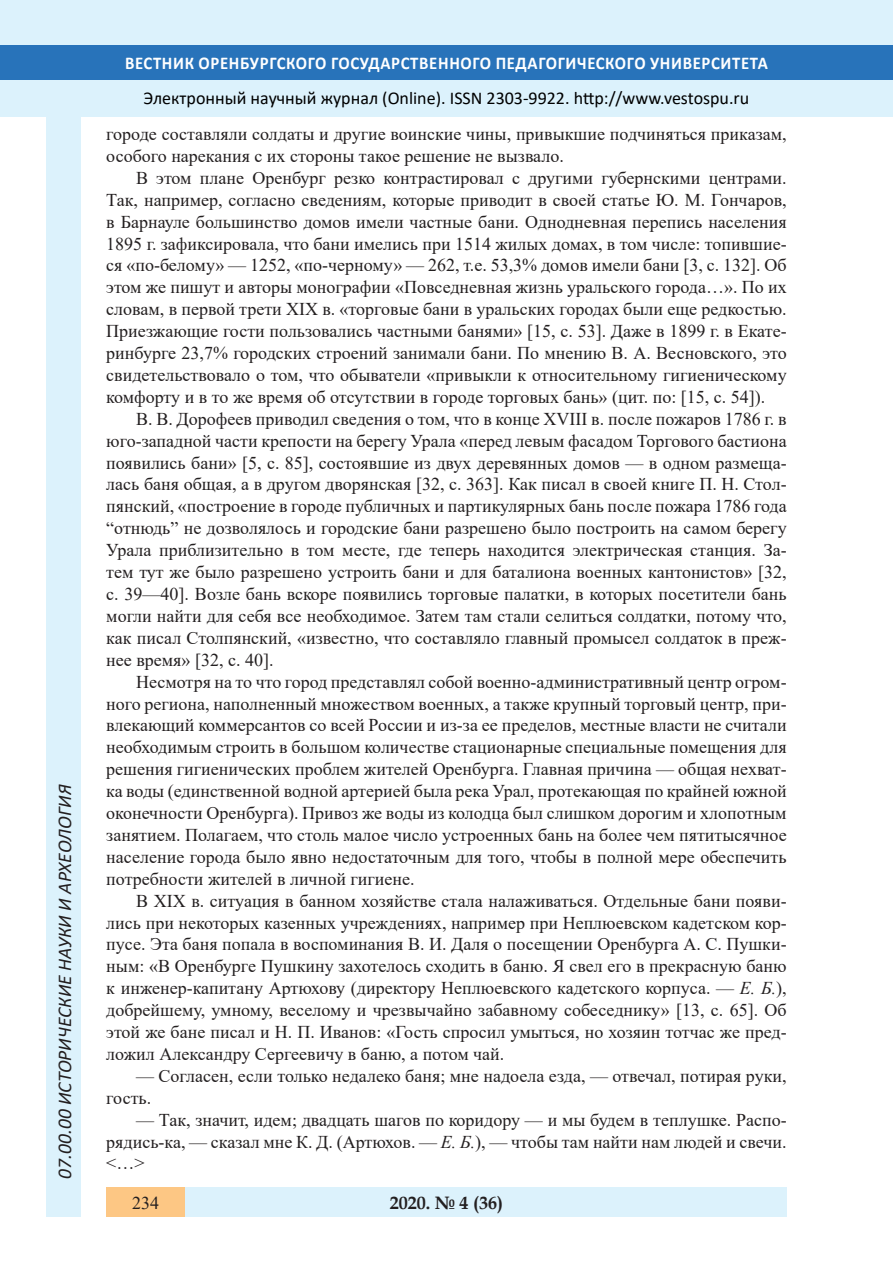
<style>
.page{position:relative;width:893px;height:1263px;background:#fff}
.page>*{position:absolute;margin:0;border:0;box-sizing:border-box;transform-origin:0 0}
.t1{font:italic 19.5px "Calibri";color:#231f20}
.Стиль2{font:18px/21.9px "Times New Roman";color:#231f20;text-align:justify}
.t2{font:18px "Calibri";color:#000}
.t3{font:700 18px "Calibri";letter-spacing:.04em;color:#fff;scale:.93 1}
.t4{font:700 18px "Book Antiqua";color:#231f20}
.s1{font-style:italic}
</style>
<div class="page">
<div style="left:0;top:0;width:893px;height:116px;background:#dcf2fc"></div>
<div style="left:0;top:45px;width:893px;height:34px;background:#2873ba"></div>
<div style="left:106px;top:1188px;width:681px;height:29px;background:#dcf2fc"></div>
<div style="left:106px;top:1188px;width:79px;height:29px;background:#fdc784"></div>
<div style="left:47px;top:116px;width:34px;height:1101px;background:#dcf2fc"></div>
<p class="t1" style="left:51px;top:1179px;width:395px;rotate:-90deg">07.00.00 ИСТОРИЧЕСКИЕ НАУКИ И АРХЕОЛОГИЯ</p>
<p class="t1" style="left:51px;top:1105px;width:206px;rotate:-90deg">БИОЛОГИЧЕСКИЕ НАУКИ</p>
<p class="t1" style="left:51px;top:1169px;width:11px;rotate:-90deg">3</p>
<p class="t3" style="left:125px;top:50px;width:693px">ВЕСТНИК ОРЕНБУРГСКОГО ГОСУДАРСТВЕННОГО ПЕДАГОГИЧЕСКОГО УНИВЕРСИТЕТА</p>
<p class="t2" style="left:144px;top:85px;width:607px">Электронный научный журнал (Online). ISSN 2303-9922. http://www.vestospu.ru</p>
<p class="t2" style="left:583px;top:85px;width:13px">t</p>
<p class="t2" style="left:583px;top:85px;width:13px">t</p>
<p class="Стиль2" style="left:106px;top:122px;width:682px">городе составляли солдаты и другие воинские чины, привыкшие подчиняться приказам, особого нарекания с их стороны такое решение не вызвало.</p>
<p class="Стиль2" style="left:106px;top:166px;width:682px;text-indent:30px">В этом плане Оренбург резко контрастировал с другими губернскими центрами.<br>Так, например, согласно сведениям, которые приводит в своей статье Ю. М. Гончаров, в Барнауле большинство домов имели частные бани. Однодневная перепись населения 1895 г. зафиксировала, что бани имелись при 1514 жилых домах, в том числе: топившие&shy;ся «по-белому» — 1252, «по-черному» — 262, т.е. 53,3% домов имели бани [3, с. 132]. Об этом же пишут и авторы монографии «Повседневная жизнь уральского города…». По их словам, в первой трети XIX в. «торговые бани в уральских городах были еще редкостью.<br>Приезжающие гости пользовались частными банями» [15, с. 53]. Даже в 1899 г. в Екате&shy;ринбурге 23,7% городских строений занимали бани. По мнению В. А. Весновского, это свидетельствовало о том, что обыватели «привыкли к относительному гигиеническому комфорту и в то же время об отсутствии в городе торговых бань» (цит. по: [15, с. 54]).</p>
<p class="Стиль2" style="left:106px;top:407px;width:682px;text-indent:30px">В. В. Дорофеев приводил сведения о том, что в конце XVIII в. после пожаров 1786 г. в юго-западной части крепости на берегу Урала «перед левым фасадом Торгового бастиона появились бани» [5, с. 85], состоявшие из двух деревянных домов — в одном размеща&shy;лась баня общая, а в другом дворянская [32, с. 363]. Как писал в своей книге П. Н. Стол&shy;пянский, «построение в городе публичных и партикулярных бань после пожара 1786 года “отнюдь” не дозволялось и городские бани разрешено было построить на самом берегу Урала приблизительно в том месте, где теперь находится электрическая станция. За&shy;тем тут же было разрешено устроить бани и для баталиона военных кантонистов» [32, с. 39—40]. Возле бань вскоре появились торговые палатки, в которых посетители бань могли найти для себя все необходимое. Затем там стали селиться солдатки, потому что, как писал Столпянский, «известно, что составляло главный промысел солдаток в преж&shy;нее время» [32, с. 40].</p>
<p class="Стиль2" style="left:106px;top:670px;width:682px;text-indent:30px">Несмотря на то что город представлял собой военно-административный центр огром&shy;ного региона, наполненный множеством военных, а также крупный торговый центр, при&shy;влекающий коммерсантов со всей России и из-за ее пределов, местные власти не считали необходимым строить в большом количестве стационарные специальные помещения для решения гигиенических проблем жителей Оренбурга. Главная причина — общая нехват&shy;ка воды (единственной водной артерией была река Урал, протекающая по крайней южной оконечности Оренбурга). Привоз же воды из колодца был слишком дорогим и хлопотным занятием. Полагаем, что столь малое число устроенных бань на более чем пятитысячное население города было явно недостаточным для того, чтобы в полной мере обеспечить потребности жителей в личной гигиене.</p>
<p class="Стиль2" style="left:106px;top:889px;width:682px;text-indent:30px">В XIX в. ситуация в банном хозяйстве стала налаживаться. Отдельные бани появи&shy;лись при некоторых казенных учреждениях, например при Неплюевском кадетском кор&shy;пусе. Эта баня попала в воспоминания В. И. Даля о посещении Оренбурга А. С. Пушки&shy;ным: «В Оренбурге Пушкину захотелось сходить в баню. Я свел его в прекрасную баню к инженер-капитану Артюхову (директору Неплюевского кадетского корпуса. — <span class="s1">Е. Б.</span>), добрейшему, умному, веселому и чрезвычайно забавному собеседнику» [13, с. 65]. Об этой же бане писал и Н. П. Иванов: «Гость спросил умыться, но хозяин тотчас же пред&shy;ложил Александру Сергеевичу в баню, а потом чай.</p>
<p class="Стиль2" style="left:106px;top:1064px;width:682px;text-indent:30px">— Согласен, если только недалеко баня; мне надоела езда, — отвечал, потирая руки, гость.</p>
<p class="Стиль2" style="left:106px;top:1108px;width:682px;text-indent:30px">— Так, значит, идем; двадцать шагов по коридору — и мы будем в теплушке. Распо&shy;рядись-ка, — сказал мне К. Д. (Артюхов. — <span class="s1">Е. Б.</span>), — чтобы там найти нам людей и свечи. &lt;…&gt;</p>
<p class="t4" style="left:390px;top:1190px;width:115px">2020. № 4 (36)</p>
<p class="Стиль2" style="left:132px;top:1191px;width:28px">234</p>
<p class="t4" style="left:460px;top:1190px;width:10px">2</p>
<p class="t4" style="left:408px;top:1190px;width:19px">18</p>
<p class="t4" style="left:460px;top:1190px;width:39px">1 25</p>
</div>
